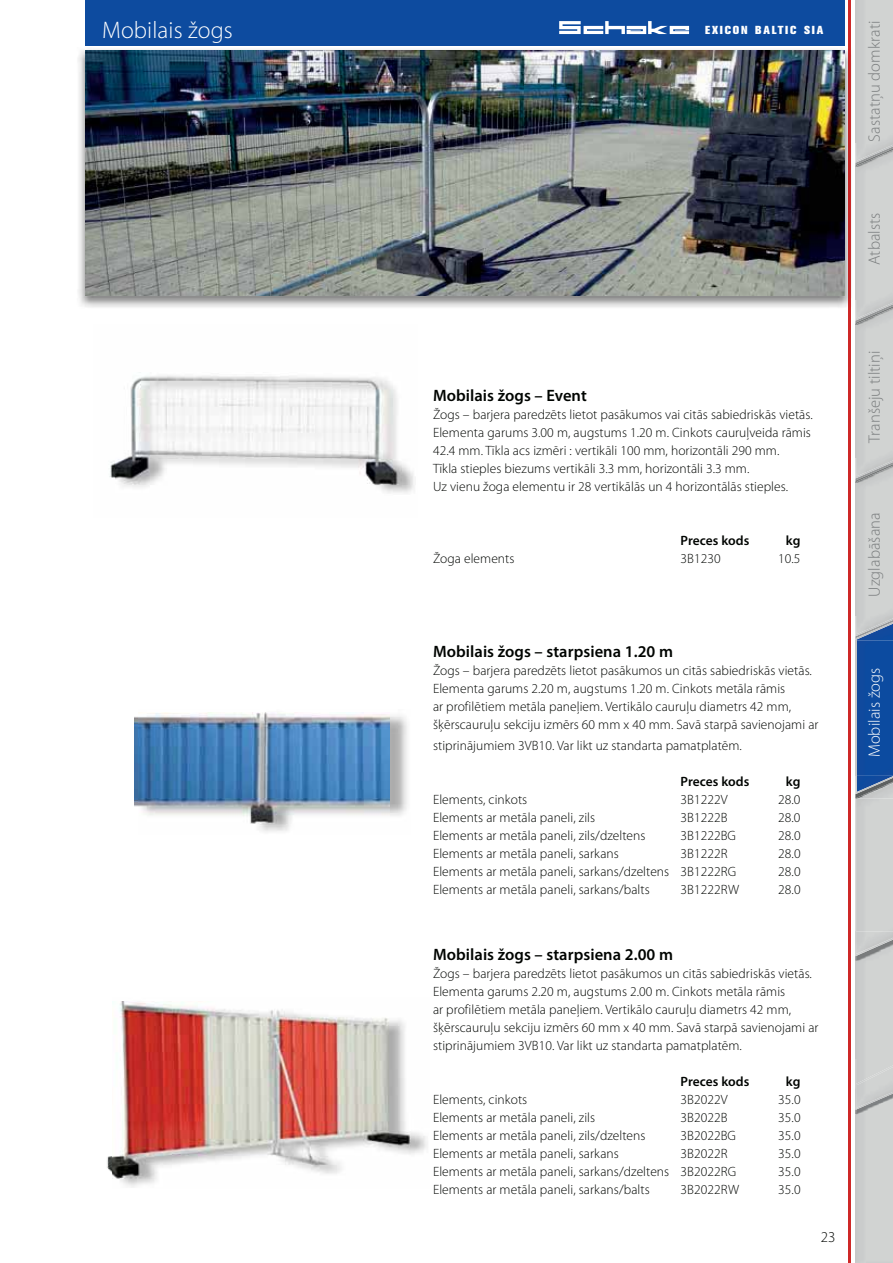
<style>
.page{position:relative;width:893px;height:1263px;background:#fff}
.page>*{position:absolute;margin:0;border:0;box-sizing:border-box;transform-origin:0 0}
.t1{font:300 24px "Myriad Pro";letter-spacing:.005em;color:#fff}
.t2{font:600 16.5px "Myriad Pro";letter-spacing:.005em;color:#000401}
.t3{font:300 16.5px "Myriad Pro";letter-spacing:.005em;color:#7a7d7e}
.t4{font:300 16.5px "Myriad Pro";letter-spacing:.005em;color:#fff}
.t5{font:300 15px "Myriad Pro";color:#000401}
.t6{font:300 13.5px/18px "Myriad Pro";letter-spacing:.005em;color:#000401}
.t7{font:600 13.5px "Myriad Pro";color:#000401}
.t8{font:800 11.55px "Akzidenz Grotesk BQ";letter-spacing:.155em;color:#fff}
</style>
<div class="page">
<img style="left:857px;top:1109px;width:36px;height:5px">
<div style="left:857px;top:956px;width:36px;height:109px;background:#d1d3d2"></div>
<img style="left:857px;top:1065px;width:36px;height:27px">
<img style="left:855px;top:960px;width:2px;height:150px">
<img style="left:857px;top:1092px;width:36px;height:17px">
<img style="left:856px;top:641px;width:1px;height:134px">
<img style="left:855px;top:798px;width:3px;height:140px">
<img style="left:855px;top:938px;width:38px;height:18px">
<img style="left:855px;top:478px;width:38px;height:5px">
<img style="left:855px;top:458px;width:38px;height:20px">
<img style="left:855px;top:321px;width:38px;height:4px">
<img style="left:855px;top:300px;width:38px;height:21px">
<img style="left:855px;top:163px;width:38px;height:4px">
<img style="left:855px;top:142px;width:38px;height:21px">
<div style="left:85px;top:0;width:759px;height:45px;background:#0d4b9f"></div>
<svg style="left:559px;top:21px;width:130px;height:13px"></svg>
<img style="left:855px;top:641px;width:1px;height:134px">
<img style="left:855px;top:775px;width:2px;height:23px">
<img style="left:856px;top:782px;width:37px;height:16px">
<img style="left:855px;top:616px;width:38px;height:6px">
<img style="left:857px;top:641px;width:36px;height:151px">
<img style="left:868px;top:668px;width:15px;height:88px">
<svg style="left:891px;top:776px;width:2px;height:7px"></svg>
<img style="left:855px;top:622px;width:38px;height:19px">
<hr style="left:848px;top:0;width:3px;height:1263px;background:#ce2827">
<img style="left:78px;top:49px;width:774px;height:259px">
<img style="left:848px;top:49px;width:3px;height:259px">
<img style="left:85px;top:51px;width:759px;height:244px">
<img style="left:116px;top:375px;width:298px;height:118px">
<img style="left:163px;top:712px;width:244px;height:120px">
<img style="left:134px;top:713px;width:255px;height:112px">
<img style="left:107px;top:1001px;width:303px;height:178px">
<h1 class="t1" style="left:102px;top:20px;width:132px">Mobilais žogs</h1>
<p class="t8" style="left:705px;top:26px;width:120px">EXICON BALTIC SIA</p>
<p class="t3" style="left:868px;top:142px;width:123px;rotate:-90deg">Sastatņu domkrati</p>
<p class="t3" style="left:868px;top:265px;width:54px;rotate:-90deg">Atbalsts</p>
<p class="t2" style="left:433px;top:390px;width:155px">Mobilais žogs – Event</p>
<p class="t6" style="left:433px;top:407px;width:381px">Žogs – barjera paredzēts lietot pasākumos vai citās sabiedriskās vietās.<br>Elementa garums 3.00 m, augstums 1.20 m. Cinkots cauruļveida rāmis 42.4 mm. Tīkla acs izmēri : vertikāli 100 mm, horizontāli 290 mm.<br>Tīkla stieples biezums vertikāli 3.3 mm, horizontāli 3.3 mm.<br>Uz vienu žoga elementu ir 28 vertikālās un 4 horizontālās stieples.</p>
<p class="t7" style="left:680px;top:536px;width:70px">Preces kods</p>
<p class="t7" style="left:786px;top:536px;width:16px">kg</p>
<p class="t6" style="left:433px;top:551px;width:83px">Žoga elements</p>
<p class="t6" style="left:680px;top:551px;width:42px">3B1230</p>
<p class="t6" style="left:778px;top:551px;width:24px">10.5</p>
<p class="t2" style="left:433px;top:645px;width:241px">Mobilais žogs – starpsiena 1.20 m</p>
<p class="t6" style="left:433px;top:663px;width:387px">Žogs – barjera paredzēts lietot pasākumos un citās sabiedriskās vietās.<br>Elementa garums 2.20 m, augstums 1.20 m. Cinkots metāla rāmis<br>ar profilētiem metāla paneļiem. Vertikālo cauruļu diametrs 42 mm, šķērscauruļu sekciju izmērs 60 mm x 40 mm. Savā starpā savienojami ar</p>
<p class="t6" style="left:433px;top:738px;width:310px">stiprinājumiem 3VB10. Var likt uz standarta pamatplatēm.</p>
<p class="t7" style="left:680px;top:776px;width:70px">Preces kods</p>
<p class="t7" style="left:786px;top:776px;width:16px">kg</p>
<p class="t6" style="left:433px;top:792px;width:96px">Elements, cinkots</p>
<p class="t6" style="left:681px;top:792px;width:49px">3B1222V</p>
<p class="t6" style="left:778px;top:792px;width:24px">28.0</p>
<p class="t6" style="left:433px;top:810px;width:164px">Elements ar metāla paneli, zils</p>
<p class="t6" style="left:681px;top:810px;width:48px">3B1222B</p>
<p class="t6" style="left:778px;top:810px;width:24px">28.0</p>
<p class="t6" style="left:433px;top:828px;width:214px">Elements ar metāla paneli, zils/dzeltens</p>
<p class="t6" style="left:681px;top:828px;width:57px">3B1222BG</p>
<p class="t6" style="left:778px;top:828px;width:24px">28.0</p>
<p class="t6" style="left:433px;top:846px;width:187px">Elements ar metāla paneli, sarkans</p>
<p class="t6" style="left:681px;top:846px;width:48px">3B1222R</p>
<p class="t6" style="left:778px;top:846px;width:24px">28.0</p>
<p class="t6" style="left:433px;top:864px;width:305px">Elements ar metāla paneli, sarkans/dzeltens 3B1222RG</p>
<p class="t6" style="left:778px;top:864px;width:24px">28.0</p>
<p class="t6" style="left:433px;top:882px;width:218px">Elements ar metāla paneli, sarkans/balts</p>
<p class="t6" style="left:681px;top:882px;width:60px">3B1222RW</p>
<p class="t6" style="left:778px;top:882px;width:24px">28.0</p>
<p class="t2" style="left:433px;top:948px;width:241px">Mobilais žogs – starpsiena 2.00 m</p>
<p class="t6" style="left:433px;top:966px;width:387px">Žogs – barjera paredzēts lietot pasākumos un citās sabiedriskās vietās.<br>Elementa garums 2.20 m, augstums 2.00 m. Cinkots metāla rāmis<br>ar profilētiem metāla paneļiem. Vertikālo cauruļu diametrs 42 mm, šķērscauruļu sekciju izmērs 60 mm x 40 mm. Savā starpā savienojami ar stiprinājumiem 3VB10. Var likt uz standarta pamatplatēm.</p>
<p class="t7" style="left:680px;top:1076px;width:70px">Preces kods</p>
<p class="t7" style="left:786px;top:1076px;width:16px">kg</p>
<p class="t6" style="left:433px;top:1092px;width:96px">Elements, cinkots</p>
<p class="t6" style="left:681px;top:1092px;width:49px">3B2022V</p>
<p class="t6" style="left:778px;top:1092px;width:24px">35.0</p>
<p class="t6" style="left:433px;top:1110px;width:164px">Elements ar metāla paneli, zils</p>
<p class="t6" style="left:681px;top:1110px;width:48px">3B2022B</p>
<p class="t6" style="left:778px;top:1110px;width:24px">35.0</p>
<p class="t6" style="left:433px;top:1128px;width:214px">Elements ar metāla paneli, zils/dzeltens</p>
<p class="t6" style="left:681px;top:1128px;width:57px">3B2022BG</p>
<p class="t6" style="left:778px;top:1128px;width:24px">35.0</p>
<p class="t6" style="left:433px;top:1146px;width:187px">Elements ar metāla paneli, sarkans</p>
<p class="t6" style="left:681px;top:1146px;width:48px">3B2022R</p>
<p class="t6" style="left:778px;top:1146px;width:24px">35.0</p>
<p class="t6" style="left:433px;top:1164px;width:305px">Elements ar metāla paneli, sarkans/dzeltens 3B2022RG</p>
<p class="t6" style="left:778px;top:1164px;width:24px">35.0</p>
<p class="t6" style="left:433px;top:1182px;width:218px">Elements ar metāla paneli, sarkans/balts</p>
<p class="t6" style="left:681px;top:1182px;width:60px">3B2022RW</p>
<p class="t6" style="left:778px;top:1182px;width:24px">35.0</p>
<p class="t5" style="left:821px;top:1231px;width:16px">23</p>
<p class="t3" style="left:868px;top:443px;width:94px;rotate:-90deg">Tranšeju tiltiņi</p>
<p class="t3" style="left:868px;top:597px;width:86px;rotate:-90deg">Uzglabāšana</p>
<p class="t4" style="left:868px;top:757px;width:91px;rotate:-90deg">Mobilais žogs</p>
</div>
